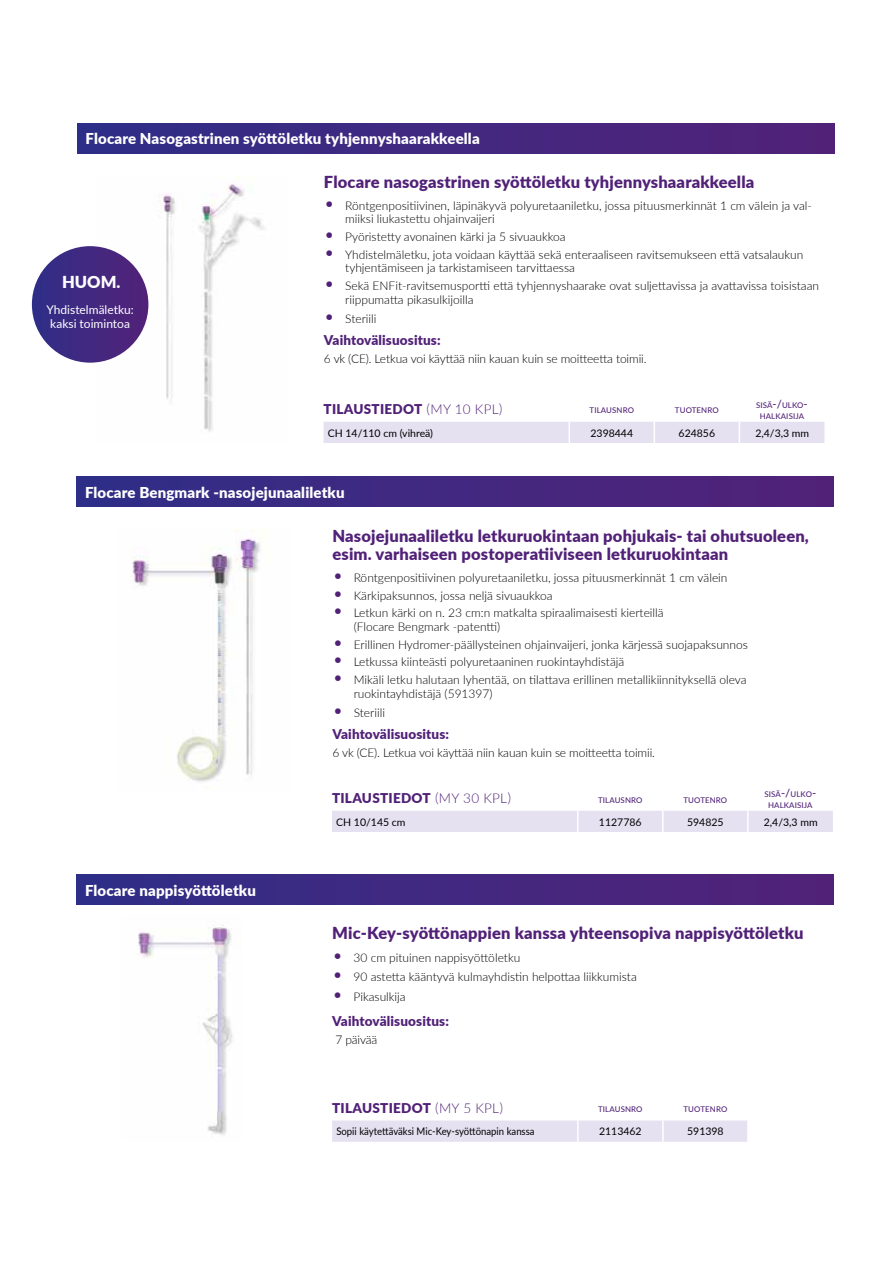
<style>
.page{position:relative;width:893px;height:1263px;background:#fff}
.page>*{position:absolute;margin:0;border:0;box-sizing:border-box;transform-origin:0 0}
.t1{font:900 16.5px/18px "Lato";letter-spacing:.01em;color:#512178}
.t2{font:900 16.5px "Lato";color:#fff}
.t3{font:900 15px "Lato";letter-spacing:.01em;color:#fff}
.t4{font:900 13.5px "Lato";letter-spacing:.01em;color:#512178}
.t5{font:300 12px/13.5px "Lato";color:#000}
.t6{font:12px/14.4px "Lato";color:#fff;text-align:center}
.t7{font:10.5px "Lato";color:#000}
.t8{font:10.5px "Lato";color:#000;scale:.91 1}
.t9{font:500 7.8px/10.5px "Lato";letter-spacing:.015em;color:#512178;text-align:center}
.s1{font-size:19.05px;color:#512178}
.s2{font-weight:300}
.s3{font-size:11.25px}
</style>
<div class="page">
<img style="left:137px;top:925px;width:96px;height:211px">
<div style="left:77px;top:875px;width:756px;height:30px;background:linear-gradient(to right,#2f2e87,#532178)"></div>
<div style="left:77px;top:123px;width:757px;height:30px;background:linear-gradient(to right,#2f2e87,#532178)"></div>
<div style="left:332px;top:1120px;width:415px;height:22px;background:#e5e1f1"></div>
<hr style="left:577px;top:1120px;width:2px;height:22px;background:#fff">
<hr style="left:662px;top:1120px;width:2px;height:22px;background:#fff">
<img style="left:131px;top:530px;width:135px;height:252px">
<div style="left:77px;top:477px;width:756px;height:29px;background:linear-gradient(to right,#2f2e87,#532178)"></div>
<div style="left:332px;top:811px;width:501px;height:21px;background:#e5e1f1"></div>
<hr style="left:662px;top:811px;width:2px;height:21px;background:#fff">
<hr style="left:747px;top:811px;width:2px;height:21px;background:#fff">
<div style="left:324px;top:422px;width:500px;height:21px;background:#e5e1f1"></div>
<img style="left:98px;top:177px;width:167px;height:255px">
<div style="left:32px;top:246px;width:116px;height:117px;background:linear-gradient(to right,#313088,#532279);border-radius:58px"></div>
<p class="t3" style="left:86px;top:127px;width:396px">Flocare Nasogastrinen syöttöletku tyhjennyshaarakkeella</p>
<h1 class="t2" style="left:62px;top:270px;width:60px">HUOM.</h1>
<p class="t6" style="left:46px;top:302px;width:89px">Yhdistelmäletku: kaksi toimintoa</p>
<h1 class="t1" style="left:324px;top:172px;width:432px">Flocare nasogastrinen syöttöletku tyhjennyshaarakkeella</h1>
<p class="t5" style="left:345px;top:198px;width:468px;text-indent:-21px"><span class="s1">•</span> Röntgenpositiivinen, läpinäkyvä polyuretaaniletku, jossa pituusmerkinnät 1 cm välein ja val&shy;miiksi liukastettu ohjainvaijeri</p>
<p class="t5" style="left:324px;top:230px;width:243px"><span class="s1">•</span> Pyöristetty avonainen kärki ja 5 sivuaukkoa</p>
<p class="t5" style="left:345px;top:247px;width:460px;text-indent:-21px"><span class="s1">•</span> Yhdistelmäletku, jota voidaan käyttää sekä enteraaliseen ravitsemukseen että vatsalaukun tyhjentämiseen ja tarkistamiseen tarvittaessa</p>
<p class="t5" style="left:345px;top:279px;width:475px;text-indent:-21px"><span class="s1">•</span> Sekä ENFit-ravitsemusportti että tyhjennyshaarake ovat suljettavissa ja avattavissa toisistaan riippumatta pikasulkijoilla</p>
<p class="t5" style="left:324px;top:311px;width:54px"><span class="s1">•</span> Steriili</p>
<p class="t4" style="left:324px;top:330px;width:118px">Vaihtovälisuositus:</p>
<p class="t5" style="left:324px;top:352px;width:324px">6 vk (CE). Letkua voi käyttää niin kauan kuin se moitteetta toimii.</p>
<p class="t4" style="left:324px;top:399px;width:181px">TILAUSTIEDOT <span class="s2">(MY 10 KPL)</span></p>
<p class="t9" style="left:590px;top:405px;width:46px">TILAUSNRO</p>
<p class="t9" style="left:675px;top:405px;width:45px">TUOTENRO</p>
<p class="t9" style="left:756px;top:400px;width:53px">SISÄ<span class="s3">-/</span>ULKO<span class="s3">-<br></span>HALKAISIJA</p>
<p class="t7" style="left:328px;top:425px;width:107px">CH 14/110 cm (vihreä)</p>
<p class="t7" style="left:590px;top:425px;width:44px">2398444</p>
<p class="t7" style="left:679px;top:425px;width:38px">624856</p>
<p class="t7" style="left:755px;top:425px;width:55px">2,4/3,3 mm</p>
<p class="t3" style="left:85px;top:481px;width:261px">Flocare Bengmark -nasojejunaaliletku</p>
<h1 class="t1" style="left:332px;top:526px;width:478px">Nasojejunaaliletku letkuruokintaan pohjukais- tai ohutsuoleen, esim. varhaiseen postoperatiiviseen letkuruokintaan</h1>
<p class="t5" style="left:332px;top:570px;width:397px"><span class="s1">•</span> Röntgenpositiivinen polyuretaaniletku, jossa pituusmerkinnät 1 cm välein</p>
<p class="t5" style="left:332px;top:588px;width:222px"><span class="s1">•</span> Kärkipaksunnos, jossa neljä sivuaukkoa</p>
<p class="t5" style="left:354px;top:606px;width:311px;text-indent:-21px"><span class="s1">•</span> Letkun kärki on n. 23 cm:n matkalta spiraalimaisesti kierteillä (Flocare Bengmark -patentti)</p>
<p class="t5" style="left:332px;top:637px;width:417px"><span class="s1">•</span> Erillinen Hydromer-päällysteinen ohjainvaijeri, jonka kärjessä suojapaksunnos</p>
<p class="t5" style="left:332px;top:655px;width:293px"><span class="s1">•</span> Letkussa kiinteästi polyuretaaninen ruokintayhdistäjä</p>
<p class="t5" style="left:354px;top:673px;width:394px;text-indent:-21px"><span class="s1">•</span> Mikäli letku halutaan lyhentää, on tilattava erillinen metallikiinnityksellä oleva ruokintayhdistäjä (591397)</p>
<p class="t5" style="left:332px;top:705px;width:54px"><span class="s1">•</span> Steriili</p>
<p class="t4" style="left:332px;top:724px;width:118px">Vaihtovälisuositus:</p>
<p class="t5" style="left:332px;top:746px;width:324px">6 vk (CE). Letkua voi käyttää niin kauan kuin se moitteetta toimii.</p>
<p class="t3" style="left:85px;top:879px;width:172px">Flocare nappisyöttöletku</p>
<p class="t4" style="left:332px;top:788px;width:181px">TILAUSTIEDOT <span class="s2">(MY 30 KPL)</span></p>
<p class="t9" style="left:598px;top:794px;width:46px">TILAUSNRO</p>
<p class="t9" style="left:683px;top:794px;width:45px">TUOTENRO</p>
<p class="t9" style="left:764px;top:789px;width:53px">SISÄ<span class="s3">-/</span>ULKO<span class="s3">-<br></span>HALKAISIJA</p>
<p class="t7" style="left:336px;top:814px;width:71px">CH 10/145 cm</p>
<p class="t7" style="left:599px;top:814px;width:44px">1127786</p>
<p class="t7" style="left:687px;top:814px;width:38px">594825</p>
<p class="t7" style="left:764px;top:814px;width:55px">2,4/3,3 mm</p>
<h1 class="t1" style="left:332px;top:923px;width:473px">Mic-Key-syöttönappien kanssa yhteensopiva nappisyöttöletku</h1>
<p class="t5" style="left:332px;top:950px;width:190px"><span class="s1">•</span> 30 cm pituinen nappisyöttöletku</p>
<p class="t5" style="left:332px;top:970px;width:306px"><span class="s1">•</span> 90 astetta kääntyvä kulmayhdistin helpottaa liikkumista</p>
<p class="t5" style="left:332px;top:989px;width:75px"><span class="s1">•</span> Pikasulkija</p>
<p class="t4" style="left:332px;top:1011px;width:118px">Vaihtovälisuositus:</p>
<p class="t5" style="left:335px;top:1032px;width:43px">7 päivää</p>
<p class="t4" style="left:332px;top:1098px;width:172px">TILAUSTIEDOT <span class="s2">(MY 5 KPL)</span></p>
<p class="t9" style="left:598px;top:1104px;width:46px">TILAUSNRO</p>
<p class="t9" style="left:683px;top:1104px;width:45px">TUOTENRO</p>
<p class="t8" style="left:336px;top:1124px;width:219px">Sopii käytettäväksi Mic-Key-syöttönapin kanssa</p>
<p class="t7" style="left:599px;top:1124px;width:44px">2113462</p>
<p class="t7" style="left:687px;top:1124px;width:38px">591398</p>
</div>
